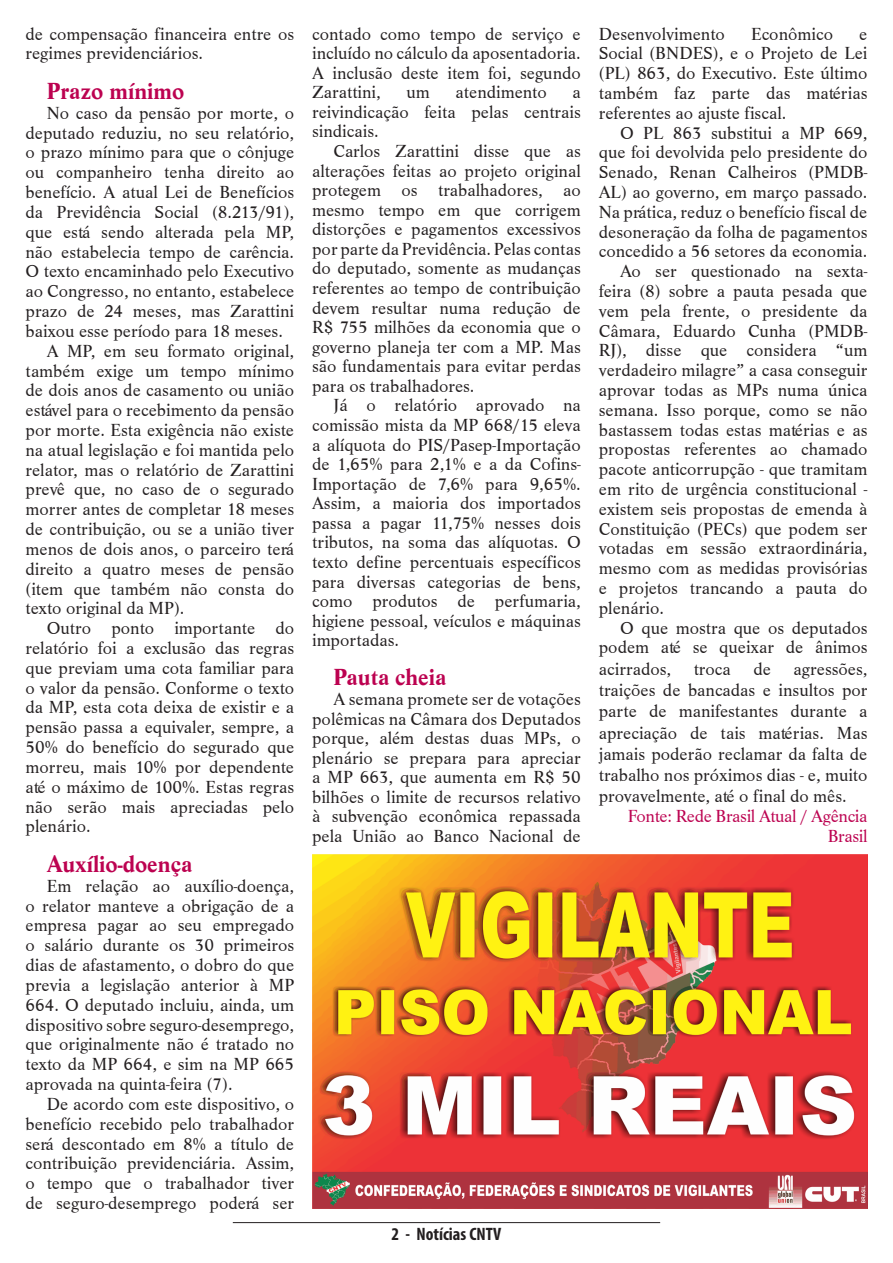
<style>
.page{position:relative;width:893px;height:1263px;background:#fff}
.page>*{position:absolute;margin:0;border:0;box-sizing:border-box;transform-origin:0 0}
.t1{font:700 24px "Life T";color:#bc0250}
.t2{font:18px/19.8px "Life T";color:#231f20;text-align:justify}
.t3{font:18px/19.8px "Life T";letter-spacing:-.02em;color:#bc0250;text-align:right}
.t4{font:700 condensed 18px "Myriad Pro";color:#231f20}
</style>
<div class="page">
<hr style="left:233px;top:1222px;width:427px;height:1px;background:#231f20">
<img style="left:313px;top:854px;width:554px;height:355px">
<p class="t2" style="left:26px;top:24px;width:270px">de compensação financeira entre os regimes previdenciários.</p>
<p class="t1" style="left:47px;top:77px;width:139px">Prazo mínimo</p>
<p class="t2" style="left:26px;top:103px;width:270px;text-indent:21px">No caso da pensão por morte, o deputado reduziu, no seu relatório, o prazo mínimo para que o cônjuge ou companheiro tenha direito ao benefício. A atual Lei de Benefícios da Previdência Social (8.213/91), que está sendo alterada pela MP, não estabelecia tempo de carência.<br>O texto encaminhado pelo Executivo ao Congresso, no entanto, estabelece prazo de 24 meses, mas Zarattini baixou esse período para 18 meses.</p>
<p class="t2" style="left:26px;top:341px;width:270px;text-indent:21px">A MP, em seu formato original, também exige um tempo mínimo de dois anos de casamento ou união estável para o recebimento da pensão por morte. Esta exigência não existe na atual legislação e foi mantida pelo relator, mas o relatório de Zarattini prevê que, no caso de o segurado morrer antes de completar 18 meses de contribuição, ou se a união tiver menos de dois anos, o parceiro terá direito a quatro meses de pensão (item que também não consta do texto original da MP).</p>
<p class="t2" style="left:26px;top:618px;width:270px;text-indent:21px">Outro ponto importante do relatório foi a exclusão das regras que previam uma cota familiar para o valor da pensão. Conforme o texto da MP, esta cota deixa de existir e a pensão passa a equivaler, sempre, a 50% do benefício do segurado que morreu, mais 10% por dependente até o máximo de 100%. Estas regras não serão mais apreciadas pelo plenário.</p>
<p class="t1" style="left:47px;top:850px;width:147px">Auxílio-doença</p>
<p class="t2" style="left:26px;top:876px;width:270px;text-indent:21px">Em relação ao auxílio-doença, o relator manteve a obrigação de a empresa pagar ao seu empregado o salário durante os 30 primeiros dias de afastamento, o dobro do que previa a legislação anterior à MP 664. O deputado incluiu, ainda, um dispositivo sobre seguro-desemprego, que originalmente não é tratado no texto da MP 664, e sim na MP 665 aprovada na quinta-feira (7).</p>
<p class="t2" style="left:26px;top:1094px;width:270px;text-indent:21px">De acordo com este dispositivo, o benefício recebido pelo trabalhador será descontado em 8% a título de contribuição previdenciária. Assim, o tempo que o trabalhador tiver de seguro-desemprego poderá ser</p>
<p class="t2" style="left:312px;top:24px;width:270px">contado como tempo de serviço e incluído no cálculo da aposentadoria.<br>A inclusão deste item foi, segundo Zarattini,</p>
<p class="t2" style="left:406px;top:83px;width:25px">um</p>
<p class="t2" style="left:456px;top:83px;width:93px">atendimento</p>
<p class="t2" style="left:312px;top:83px;width:270px;text-indent:260px">a reivindicação feita pelas centrais sindicais.</p>
<p class="t2" style="left:312px;top:141px;width:270px;text-indent:21px">Carlos Zarattini disse que as alterações feitas ao projeto original protegem os trabalhadores, ao mesmo tempo em que corrigem distorções e pagamentos excessivos por parte da Previdência. Pelas contas do deputado, somente as mudanças referentes ao tempo de contribuição devem resultar numa redução de R$ 755 milhões da economia que o governo planeja ter com a MP. Mas são fundamentais para evitar perdas para os trabalhadores.</p>
<p class="t2" style="left:312px;top:396px;width:270px;text-indent:21px">Já o relatório aprovado na comissão mista da MP 668/15 eleva a alíquota do PIS/Pasep-Importação de 1,65% para 2,1% e a da Cofins-Importação de 7,6% para 9,65%.<br>Assim, a maioria dos importados passa a pagar 11,75% nesses dois tributos, na soma das alíquotas. O texto define percentuais específicos para diversas categorias de bens, como produtos de perfumaria, higiene pessoal, veículos e máquinas importadas.</p>
<p class="t1" style="left:333px;top:664px;width:115px">Pauta cheia</p>
<p class="t2" style="left:312px;top:689px;width:270px;text-indent:21px">A semana promete ser de votações polêmicas na Câmara dos Deputados porque, além destas duas MPs, o plenário se prepara para apreciar a MP 663, que aumenta em R$ 50 bilhões o limite de recursos relativo à subvenção econômica repassada pela União ao Banco Nacional de</p>
<p class="t2" style="left:599px;top:24px;width:127px">Desenvolvimento</p>
<p class="t2" style="left:751px;top:24px;width:83px">Econômico</p>
<p class="t2" style="left:599px;top:24px;width:270px;text-indent:260px">e Social (BNDES), e o Projeto de Lei (PL) 863, do Executivo. Este último também faz parte das matérias referentes ao ajuste fiscal.</p>
<p class="t2" style="left:599px;top:123px;width:270px;text-indent:21px">O PL 863 substitui a MP 669, que foi devolvida pelo presidente do Senado, Renan Calheiros (PMDB-AL) ao governo, em março passado.<br>Na prática, reduz o benefício fiscal de desoneração da folha de pagamentos concedido a 56 setores da economia.</p>
<p class="t2" style="left:599px;top:261px;width:270px;text-indent:21px">Ao ser questionado na sexta&shy;feira (8) sobre a pauta pesada que vem pela frente, o presidente da Câmara, Eduardo Cunha (PMDB-RJ), disse que considera “um verdadeiro milagre” a casa conseguir aprovar todas as MPs numa única semana. Isso porque, como se não bastassem todas estas matérias e as propostas referentes ao chamado pacote anticorrupção - que tramitam em rito de urgência constitucional - existem seis propostas de emenda à Constituição (PECs) que podem ser votadas em sessão extraordinária, mesmo com as medidas provisórias e projetos trancando a pauta do plenário.</p>
<p class="t2" style="left:599px;top:617px;width:270px;line-height:20.5px;text-indent:21px">O que mostra que os deputados podem até se queixar de ânimos acirrados,</p>
<p class="t2" style="left:599px;top:658px;width:270px;line-height:21.3px;text-indent:154px">de agressões, traições de bancadas e insultos por parte de manifestantes durante a apreciação de tais matérias. Mas jamais poderão reclamar da falta de trabalho nos próximos dias - e, muito provavelmente, até o final do mês.</p>
<p class="t3" style="left:628px;top:806px;width:241px">Fonte: Rede Brasil Atual / Agência<br>Brasil</p>
<p class="t2" style="left:694px;top:659px;width:39px">troca</p>
<p class="t4" style="left:392px;top:1223px;width:111px">2 - Notícias CNTV</p>
</div>
